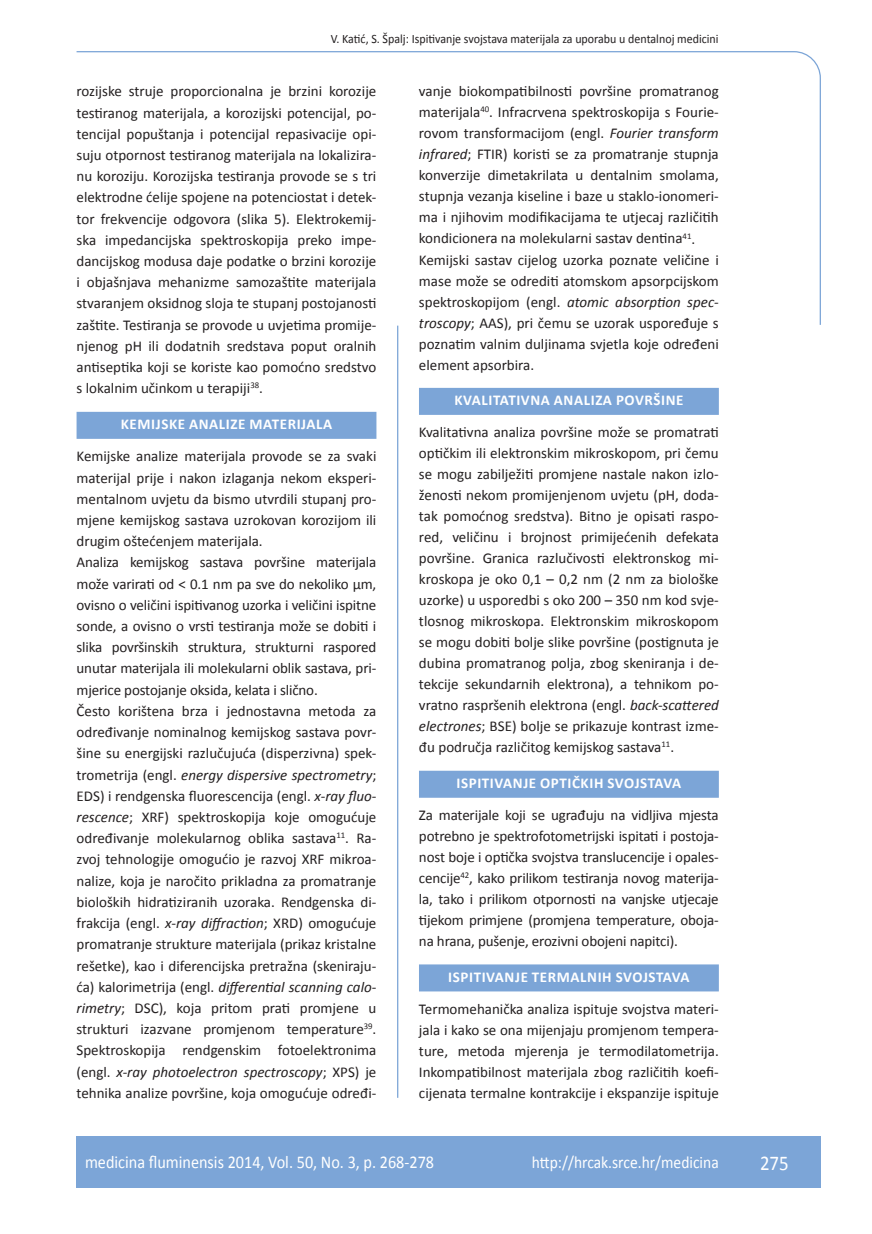
<style>
.page{position:relative;width:872px;height:1234px;background:#fff}
.page>*{position:absolute;margin:0;border:0;box-sizing:border-box;transform-origin:0 0}
.t1{font:21px "Calibri";color:#fff;scale:.9 1}
.t2{font:18px "Calibri";color:#fff;scale:.9 1}
.t3{font:17.25px "Calibri";color:#fff;scale:.9 1}
.t4{font:15px/21.1px "Calibri";color:#231f20;text-align:justify}
.t5{font:700 15px "Calibri";letter-spacing:.04em;color:#fff}
.t6{font:12.75px "Calibri";color:#231f20;scale:.94 1}
.s1{font-style:italic}
</style>
<div class="page">
<svg style="left:76px;top:51px;width:745px;height:275px"></svg>
<hr style="left:397px;top:325px;width:1px;height:772px;background:#7ca5d7">
<div style="left:77px;top:1135px;width:744px;height:51px;background:#7ca5d7"></div>
<div style="left:77px;top:412px;width:299px;height:27px;background:#7ca5d7"></div>
<div style="left:419px;top:388px;width:300px;height:27px;background:#7ca5d7"></div>
<div style="left:419px;top:770px;width:300px;height:27px;background:#7ca5d7"></div>
<div style="left:419px;top:964px;width:300px;height:27px;background:#7ca5d7"></div>
<p class="t6" style="left:331px;top:30px;width:414px">V. Katić, S. Špalj: Ispitivanje svojstava materijala za uporabu u dentalnoj medicini</p>
<p class="t4" style="left:77px;top:80px;width:301px">rozijske struje proporcionalna je brzini korozije testiranog materijala, a korozijski potencijal, po&shy;tencijal popuštanja i potencijal repasivacije opi&shy;suju otpornost testiranog materijala na lokalizira&shy;nu koroziju. Korozijska testiranja provode se s tri elektrodne ćelije spojene na potenciostat i detek&shy;tor frekvencije odgovora (slika 5). Elektrokemij&shy;ska impedancijska spektroskopija preko impe&shy;dancijskog modusa daje podatke o brzini korozije i objašnjava mehanizme samozaštite materijala stvaranjem oksidnog sloja te stupanj postojanosti zaštite. Testiranja se provode u uvjetima promije&shy;njenog pH ili dodatnih sredstava poput oralnih antiseptika koji se koriste kao pomoćno sredstvo s lokalnim učinkom u terapiji<sup>38</sup>.</p>
<p class="t5" style="left:121px;top:415px;width:213px">KEMIJSKE ANALIZE MATERIJALA</p>
<p class="t4" style="left:77px;top:445px;width:301px;text-align:left">Kemijske analize materijala provode se za svaki materijal prije i nakon izlaganja nekom eksperi&shy;mentalnom uvjetu da bismo utvrdili stupanj pro&shy;mjene kemijskog sastava uzrokovan korozijom ili drugim oštećenjem materijala.<br>Analiza kemijskog sastava površine materijala može varirati od &lt; 0.1 nm pa sve do nekoliko µm, ovisno o veličini ispitivanog uzorka i veličini ispitne sonde, a ovisno o vrsti testiranja može se dobiti i slika površinskih struktura, strukturni raspored unutar materijala ili molekularni oblik sastava, pri&shy;mjerice postojanje oksida, kelata i slično.<br>Često korištena brza i jednostavna metoda za određivanje nominalnog kemijskog sastava povr&shy;šine su energijski razlučujuća (disperzivna) spek&shy;trometrija (engl. <span class="s1">energy dispersive spectrometry</span>; EDS) i rendgenska fluorescencija (engl. <span class="s1">x-ray fluo&shy;rescence</span>; XRF) spektroskopija koje omogućuje određivanje molekularnog oblika sastava<sup>11</sup>. Ra&shy;zvoj tehnologije omogućio je razvoj XRF mikroa&shy;nalize, koja je naročito prikladna za promatranje bioloških hidratiziranih uzoraka. Rendgenska di&shy;frakcija (engl. <span class="s1">x-ray diffraction</span>; XRD) omogućuje promatranje strukture materijala (prikaz kristalne rešetke), kao i diferencijska pretražna (skeniraju&shy;ća) kalorimetrija (engl. <span class="s1">differential scanning calo&shy;rimetry</span>; DSC), koja pritom prati promjene u strukturi izazvane promjenom temperature<sup>39</sup>.<br>Spektroskopija rendgenskim fotoelektronima (engl. <span class="s1">x-ray photoelectron spectroscopy</span>; XPS) je tehnika analize površine, koja omogućuje određi-</p>
<p class="t4" style="left:419px;top:80px;width:301px;text-align:left">vanje biokompatibilnosti površine promatranog materijala<sup>40</sup>. Infracrvena spektroskopija s Fourie&shy;rovom transformacijom (engl. <span class="s1">Fourier transform infrared</span>; FTIR) koristi se za promatranje stupnja konverzije dimetakrilata u dentalnim smolama, stupnja vezanja kiseline i baze u staklo-ionomeri&shy;ma i njihovim modifikacijama te utjecaj različitih kondicionera na molekularni sastav dentina<sup>41</sup>.<br>Kemijski sastav cijelog uzorka poznate veličine i mase može se odrediti atomskom apsorpcijskom spektroskopijom (engl. <span class="s1">atomic absorption spec&shy;troscopy</span>; AAS), pri čemu se uzorak uspoređuje s poznatim valnim duljinama svjetla koje određeni element apsorbira.</p>
<p class="t5" style="left:454px;top:391px;width:231px">KVALITATIVNA ANALIZA POVRŠINE</p>
<p class="t4" style="left:419px;top:421px;width:301px">Kvalitativna analiza površine može se promatrati optičkim ili elektronskim mikroskopom, pri čemu se mogu zabilježiti promjene nastale nakon izlo&shy;ženosti nekom promijenjenom uvjetu (pH, doda&shy;tak pomoćnog sredstva). Bitno je opisati raspo&shy;red, veličinu i brojnost primijećenih defekata površine. Granica razlučivosti elektronskog mi&shy;kroskopa je oko 0,1 – 0,2 nm (2 nm za biološke uzorke) u usporedbi s oko 200 – 350 nm kod svje&shy;tlosnog mikroskopa. Elektronskim mikroskopom se mogu dobiti bolje slike površine (postignuta je dubina promatranog polja, zbog skeniranja i de&shy;tekcije sekundarnih elektrona), a tehnikom po&shy;vratno raspršenih elektrona (engl. <span class="s1">back-scattered electrones</span>; BSE) bolje se prikazuje kontrast izme&shy;đu područja različitog kemijskog sastava<sup>11</sup>.</p>
<p class="t5" style="left:456px;top:773px;width:226px">ISPITIVANJE OPTIČKIH SVOJSTAVA</p>
<p class="t4" style="left:419px;top:803px;width:301px">Za materijale koji se ugrađuju na vidljiva mjesta potrebno je spektrofotometrijski ispitati i postoja&shy;nost boje i optička svojstva translucencije i opales&shy;cencije<sup>42</sup>, kako prilikom testiranja novog materija&shy;la, tako i prilikom otpornosti na vanjske utjecaje tijekom primjene (promjena temperature, oboja&shy;na hrana, pušenje, erozivni obojeni napitci).</p>
<p class="t5" style="left:448px;top:967px;width:243px">ISPITIVANJE TERMALNIH SVOJSTAVA</p>
<p class="t4" style="left:419px;top:997px;width:301px">Termomehanička analiza ispituje svojstva materi&shy;jala i kako se ona mijenjaju promjenom tempera&shy;ture, metoda mjerenja je termodilatometrija.<br>Inkompatibilnost materijala zbog različitih koefi&shy;cijenata termalne kontrakcije i ekspanzije ispituje</p>
<p class="t2" style="left:85px;top:1150px;width:389px">medicina fluminensis 2014, Vol. 50, No. 3, p. 268-278</p>
<p class="t3" style="left:532px;top:1151px;width:209px">http://hrcak.srce.hr/medicina</p>
<h1 class="t1" style="left:760px;top:1149px;width:33px">275</h1>
</div>
